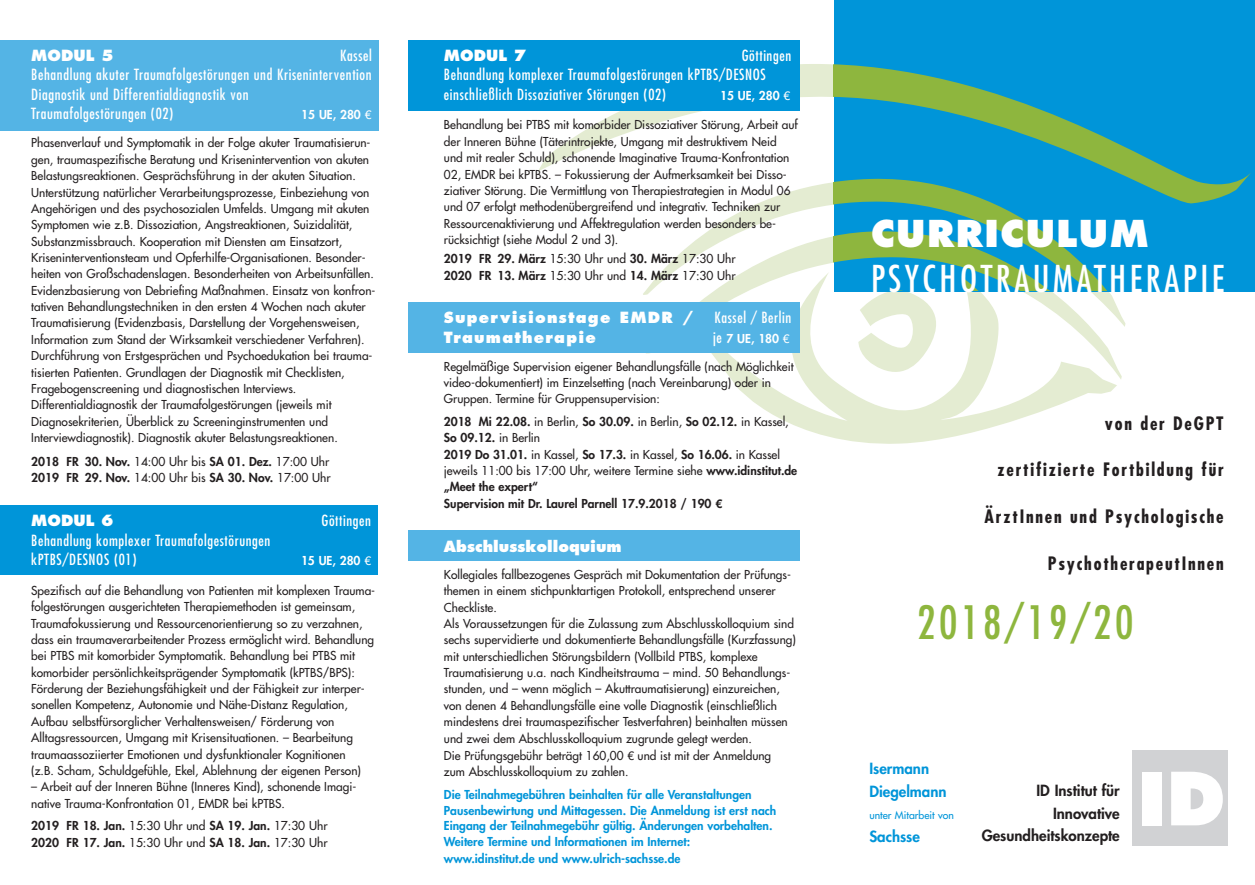
<style>
.page{position:relative;width:1255px;height:885px;background:#fff}
.page>*{position:absolute;margin:0;border:0;box-sizing:border-box;transform-origin:0 0}
.t1{font:800 71.1px "Futura";color:#fff}
.t2{font:condensed 44.7px "Futura";letter-spacing:.08em;color:#8eb63e}
.t3{font:condensed 36px "Futura";letter-spacing:.1em;color:#fff}
.t4{font:800 36px "Futura";letter-spacing:.04em;color:#fff}
.t5{font:700 condensed 18px "Futura";letter-spacing:.1em;color:#231f20}
.t6{font:condensed 15px/19.4px "Futura";letter-spacing:.04em;color:#fff}
.t7{font:800 15px/22.5px "Futura";color:#231f20;text-align:right}
.t8{font:800 15px "Futura";letter-spacing:.085em;color:#fff}
.t9{font:800 15px/22.5px "Futura";color:#0095d9}
.t10{font:800 15px "Futura";color:#fff}
.t11{font:800 15px "Futura";letter-spacing:.045em;color:#fff}
.t12{font:12px/16.4px "Futura";color:#231f20}
.t13{font:800 12px/16.4px "Futura";color:#231f20}
.t14{font:800 12px/16px "Futura";color:#0095d9}
.t15{font:800 12px "Futura";color:#fff}
.t16{font:10.5px "Futura";color:#0095d9}
.s1{font-family:"Helvetica Neue";font-weight:400}
.s2{font-weight:400}
.s3{font-weight:400;font-stretch:condensed;font-size:15px}
.s4{font-weight:800}
.s5{font-family:"Helvetica Neue";font-weight:700}
.s6{font-family:"Helvetica Neue"}
</style>
<div class="page">
<svg style="left:721px;top:206px;width:404px;height:121px"></svg>
<svg style="left:643px;top:223px;width:478px;height:156px"></svg>
<svg style="left:697px;top:272px;width:419px;height:172px"></svg>
<svg style="left:538px;top:63px;width:295px;height:143px"></svg>
<div style="left:0;top:505px;width:377px;height:69px;background:#0095d9"></div>
<div style="left:408px;top:41px;width:391px;height:70px;background:#0095d9"></div>
<div style="left:833px;top:0;width:421px;height:291px;background:#0095d9"></div>
<svg style="left:833px;top:206px;width:291px;height:172px"></svg>
<svg style="left:833px;top:63px;width:418px;height:143px"></svg>
<div style="left:1132px;top:750px;width:95px;height:95px;background:#d1d2d4"></div>
<div style="left:408px;top:530px;width:391px;height:31px;background:#54b4e5"></div>
<div style="left:0;top:41px;width:379px;height:90px;background:#54b4e5"></div>
<div style="left:408px;top:302px;width:391px;height:51px;background:#54b4e5"></div>
<p class="t6" style="left:31px;top:47px;width:342px;text-indent:309px">Kassel Behandlung akuter Traumafolgestörungen und Krisenintervention Diagnostik und Differentialdiagnostik von<br>Traumafolgestörungen (02)</p>
<p class="t11" style="left:31px;top:49px;width:84px">MODUL 5</p>
<p class="t15" style="left:301px;top:109px;width:72px">15 UE, 280 <span class="s1">€</span></p>
<p class="t12" style="left:31px;top:136px;width:346px">Phasenverlauf und Symptomatik in der Folge akuter Traumatisierun&shy;gen, traumaspezifische Beratung und Krisenintervention von akuten Belastungsreaktionen. Gesprächsführung in der akuten Situation.<br>Unterstützung natürlicher Verarbeitungsprozesse, Einbeziehung von Angehörigen und des psychosozialen Umfelds. Umgang mit akuten Symptomen wie z.B. Dissoziation, Angstreaktionen, Suizidalität, Substanzmissbrauch. Kooperation mit Diensten am Einsatzort, Kriseninterventionsteam und Opferhilfe-Organisationen. Besonder&shy;heiten von Großschadenslagen. Besonderheiten von Arbeitsunfällen.<br>Evidenzbasierung von Debriefing Maßnahmen. Einsatz von konfron&shy;tativen Behandlungstechniken in den ersten 4 Wochen nach akuter Traumatisierung (Evidenzbasis, Darstellung der Vorgehensweisen, Information zum Stand der Wirksamkeit verschiedener Verfahren).<br>Durchführung von Erstgesprächen und Psychoedukation bei trauma&shy;tisierten Patienten. Grundlagen der Diagnostik mit Checklisten, Fragebogenscreening und diagnostischen Interviews.<br>Differentialdiagnostik der Traumafolgestörungen (jeweils mit Diagnosekriterien, Überblick zu Screeninginstrumenten und Interviewdiagnostik). Diagnostik akuter Belastungsreaktionen.</p>
<p class="t13" style="left:31px;top:454px;width:301px">2018 FR 30. Nov. <span class="s2">14:00 Uhr bis</span> SA 01. Dez. <span class="s2">17:00 Uhr<br></span>2019 FR 29. Nov. <span class="s2">14:00 Uhr bis</span> SA 30. Nov. <span class="s2">17:00 Uhr</span></p>
<p class="t11" style="left:31px;top:514px;width:84px">MODUL 6</p>
<p class="t6" style="left:321px;top:512px;width:51px">Göttingen</p>
<p class="t6" style="left:31px;top:531px;width:241px">Behandlung komplexer Traumafolgestörungen kPTBS/DESNOS (01)</p>
<p class="t15" style="left:301px;top:554px;width:72px">15 UE, 280 <span class="s1">€</span></p>
<p class="t12" style="left:31px;top:583px;width:345px">Spezifisch auf die Behandlung von Patienten mit komplexen Trauma&shy;folgestörungen ausgerichteten Therapiemethoden ist gemeinsam, Traumafokussierung und Ressourcenorientierung so zu verzahnen, dass ein traumaverarbeitender Prozess ermöglicht wird. Behandlung bei PTBS mit komorbider Symptomatik. Behandlung bei PTBS mit komorbider persönlichkeitsprägender Symptomatik (kPTBS/BPS):<br>Förderung der Beziehungsfähigkeit und der Fähigkeit zur interper&shy;sonellen Kompetenz, Autonomie und Nähe-Distanz Regulation, Aufbau selbstfürsorglicher Verhaltensweisen/ Förderung von Alltagsressourcen, Umgang mit Krisensituationen. – Bearbeitung traumaassoziierter Emotionen und dysfunktionaler Kognitionen<br>(z.B. Scham, Schuldgefühle, Ekel, Ablehnung der eigenen Person)</p>
<p class="t12" style="left:31px;top:779px;width:326px">– Arbeit auf der Inneren Bühne (Inneres Kind), schonende Imagi&shy;native Trauma-Konfrontation 01, EMDR bei kPTBS.</p>
<p class="t13" style="left:31px;top:818px;width:298px">2019 FR 18. Jan. <span class="s2">15:30 Uhr und</span> SA 19. Jan. <span class="s2">17:30 Uhr<br></span>2020 FR 17. Jan. <span class="s2">15:30 Uhr und</span> SA 18. Jan. <span class="s2">17:30 Uhr</span></p>
<p class="t11" style="left:444px;top:49px;width:84px">MODUL 7</p>
<p class="t6" style="left:444px;top:47px;width:349px;text-indent:298px">Göttingen<br>Behandlung komplexer Traumafolgestörungen kPTBS/DESNOS einschließlich Dissoziativer Störungen (02)</p>
<p class="t15" style="left:720px;top:89px;width:72px">15 UE, 280 <span class="s1">€</span></p>
<p class="t12" style="left:444px;top:118px;width:355px">Behandlung bei PTBS mit komorbider Dissoziativer Störung, Arbeit auf der Inneren Bühne (Täterintrojekte, Umgang mit destruktivem Neid und mit realer Schuld), schonende Imaginative Trauma-Konfrontation 02, EMDR bei kPTBS. – Fokussierung der Aufmerksamkeit bei Disso&shy;ziativer Störung. Die Vermittlung von Therapiestrategien in Modul 06 und 07 erfolgt methodenübergreifend und integrativ. Techniken zur Ressourcenaktivierung und Affektregulation werden besonders be&shy;rücksichtigt (siehe Modul 2 und 3).</p>
<p class="t13" style="left:444px;top:252px;width:293px">2019 FR 29. März <span class="s2">15:30 Uhr und</span> 30. März <span class="s2">17:30 Uhr<br></span>2020 FR 13. März <span class="s2">15:30 Uhr und</span> 14. März <span class="s2">17:30 Uhr</span></p>
<p class="t8" style="left:444px;top:311px;width:251px">Supervisionstage EMDR /</p>
<p class="t6" style="left:714px;top:309px;width:78px">Kassel / Berlin</p>
<p class="t8" style="left:444px;top:330px;width:153px">Traumatherapie</p>
<p class="t15" style="left:713px;top:332px;width:78px"><span class="s3">je</span> 7 UE, 180 <span class="s1">€</span></p>
<p class="t12" style="left:444px;top:359px;width:351px">Regelmäßige Supervision eigener Behandlungsfälle (nach Möglichkeit video-dokumentiert) im Einzelsetting (nach Vereinbarung) oder in<br>Gruppen. Termine für Gruppensupervision:</p>
<p class="t12" style="left:444px;top:414px;width:355px"><span class="s4">2018 Mi 22.08.</span> in Berlin, <span class="s4">So 30.09.</span> in Berlin, <span class="s4">So 02.12.</span> in Kassel, <span class="s4">So 09.12.</span> in Berlin<br><span class="s4">2019 Do 31.01.</span> in Kassel, <span class="s4">So 17.3.</span> in Kassel, <span class="s4">So 16.06.</span> in Kassel jeweils 11:00 bis 17:00 Uhr, weitere Termine siehe <span class="s4">www.idinstitut.de „Meet the expert“</span></p>
<p class="t13" style="left:444px;top:496px;width:279px">Supervision mit Dr. Laurel Parnell 17.9.2018 / 190 <span class="s5">€</span></p>
<p class="t10" style="left:444px;top:540px;width:179px">Abschlusskolloquium</p>
<p class="t12" style="left:444px;top:567px;width:353px">Kollegiales fallbezogenes Gespräch mit Dokumentation der Prüfungs&shy;themen in einem stichpunktartigen Protokoll, entsprechend unserer Checkliste.<br>Als Voraussetzungen für die Zulassung zum Abschlusskolloquium sind sechs supervidierte und dokumentierte Behandlungsfälle (Kurzfassung) mit unterschiedlichen Störungsbildern (Vollbild PTBS, komplexe Traumatisierung u.a. nach Kindheitstrauma – mind. 50 Behandlungs&shy;stunden, und – wenn möglich – Akuttraumatisierung) einzureichen, von denen 4 Behandlungsfälle eine volle Diagnostik (einschließlich mindestens drei traumaspezifischer Testverfahren) beinhalten müssen und zwei dem Abschlusskolloquium zugrunde gelegt werden.<br>Die Prüfungsgebühr beträgt 160,00 <span class="s6">€</span> und ist mit der Anmeldung<br>zum Abschlusskolloquium zu zahlen.</p>
<p class="t14" style="left:444px;top:786px;width:334px">Die Teilnahmegebühren beinhalten für alle Veranstaltungen Pausenbewirtung und Mittagessen. Die Anmeldung ist erst nach Eingang der Teilnahmegebühr gültig. Änderungen vorbehalten.<br>Weitere Termine und Informationen im Internet: www.idinstitut.de und www.ulrich-sachsse.de</p>
<h3 class="t4" style="left:871px;top:217px;width:279px">CURRICULUM</h3>
<h3 class="t3" style="left:871px;top:262px;width:355px">PSYCHOTRAUMATHERAPIE</h3>
<h3 class="t5" style="left:1104px;top:415px;width:120px">von der DeGPT</h3>
<h3 class="t5" style="left:997px;top:462px;width:227px">zertifizierte Fortbildung für</h3>
<h3 class="t5" style="left:984px;top:508px;width:241px">ÄrztInnen und Psychologische</h3>
<h3 class="t5" style="left:1047px;top:555px;width:177px">PsychotherapeutInnen</h3>
<h2 class="t2" style="left:917px;top:602px;width:218px">2018/19/20</h2>
<p class="t9" style="left:869px;top:758px;width:79px">Isermann<br>Diegelmann</p>
<p class="t16" style="left:869px;top:809px;width:86px">unter Mitarbeit von</p>
<p class="t9" style="left:869px;top:825px;width:52px">Sachsse</p>
<p class="t7" style="left:1036px;top:780px;width:85px">ID Institut für<br>Innovative</p>
<h1 class="t1" style="left:1137px;top:767px;width:89px">ID</h1>
<p class="t7" style="left:981px;top:825px;width:140px">Gesundheitskonzepte</p>
</div>
